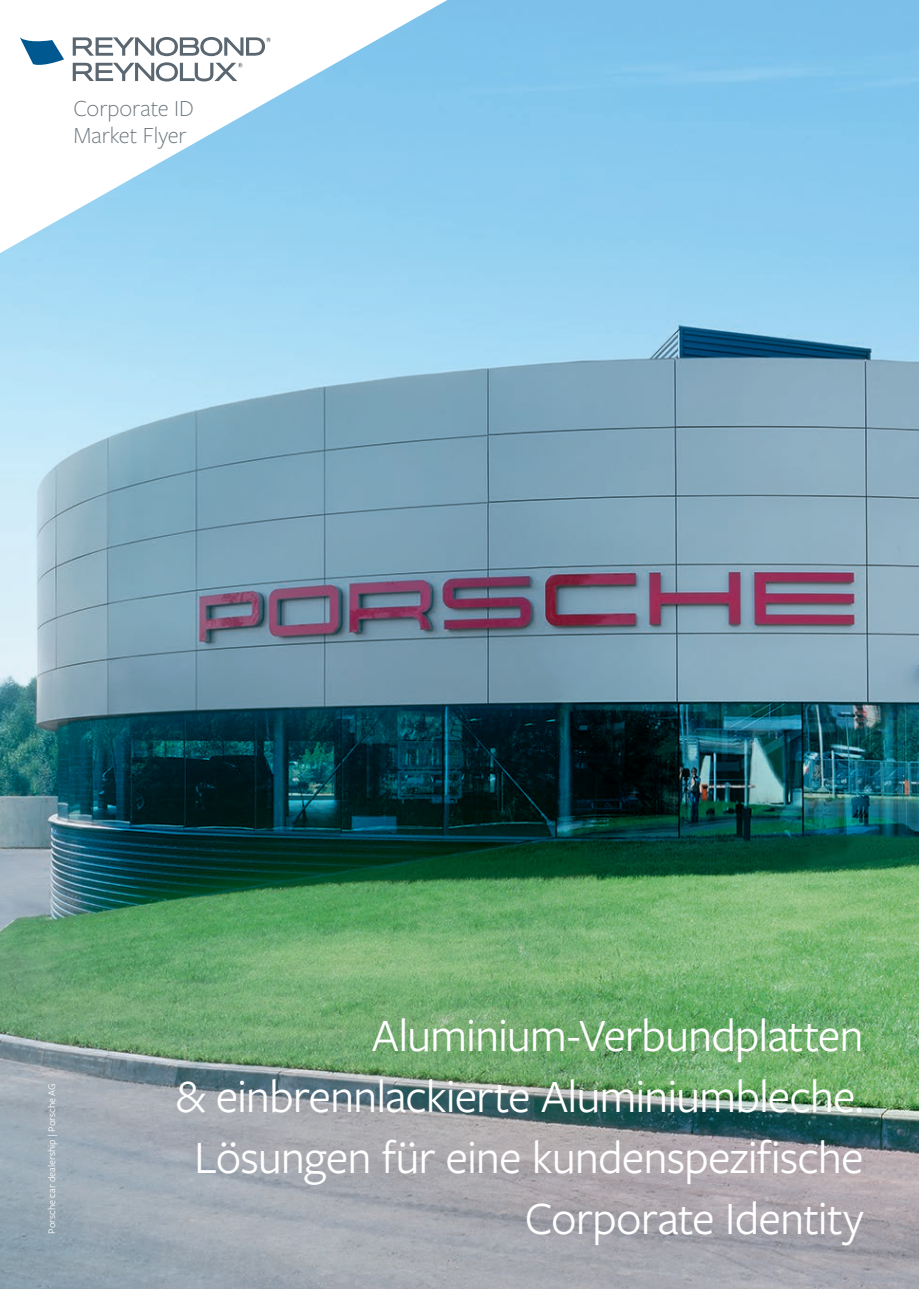
<style>
.page{position:relative;width:919px;height:1289px;background:#fff}
.page>*{position:absolute;margin:0;border:0;box-sizing:border-box;transform-origin:0 0}
.Project_Name{font:48px "Freight Sans Pro";letter-spacing:-.02em;color:#fff}
.Document_Title{font:300 24px/27px "Freight Sans Pro";letter-spacing:-.005em;color:#6a747b}
.t1{font:10.5px "Freight Sans Pro";color:#fff}
</style>
<div class="page">
<img style="left:0;top:0;width:918px;height:1288px">
<svg style="left:0;top:0;width:447px;height:253px"></svg>
<svg style="left:73px;top:37px;width:198px;height:19px"></svg>
<svg style="left:73px;top:62px;width:170px;height:19px"></svg>
<svg style="left:20px;top:37px;width:44px;height:31px"></svg>
<p class="Document_Title" style="left:73px;top:93px;width:122px">Corporate ID<br>Market Flyer</p>
<p class="t1" style="left:45px;top:1233px;width:152px;rotate:-90deg">Porsche car dealership | Porsche AG</p>
<p class="Project_Name" style="left:371px;top:1002px;width:493px">Aluminium-Verbundplatten</p>
<p class="Project_Name" style="left:176px;top:1063px;width:689px">&amp; einbrennlackierte Aluminiumbleche.</p>
<p class="Project_Name" style="left:194px;top:1124px;width:670px">Lösungen für eine kundenspezifische</p>
<p class="Project_Name" style="left:524px;top:1185px;width:340px">Corporate Identity</p>
</div>
